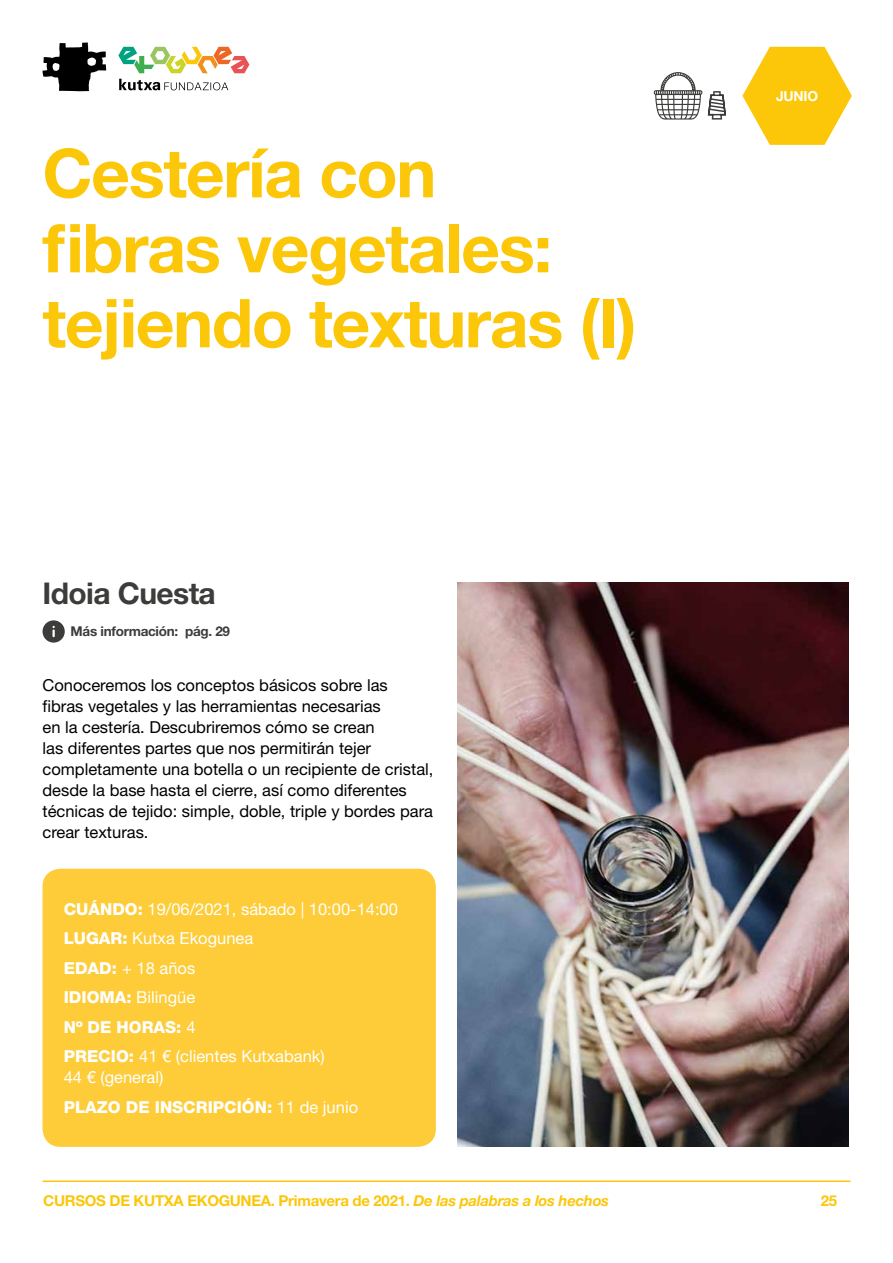
<style>
.page{position:relative;width:893px;height:1263px;background:#fff}
.page>*{position:absolute;margin:0;border:0;box-sizing:border-box;transform-origin:0 0}
.t1{font:700 67.5px/75px "Helvetica Neue LT Std";letter-spacing:-.02em;color:#fcc709}
.t2{font:700 30px "Helvetica Neue LT Std";letter-spacing:-.02em;color:#3c3c3b}
.t3{font:16.5px/21px "Helvetica Neue LT Std";color:#000}
.t4{font:16.5px/29.5px "Helvetica Neue LT Std";color:#fff}
.t5{font:700 15px "Helvetica Neue LT Std";letter-spacing:-.02em;color:#fcc709}
.t6{font:700 13.8px "Helvetica Neue LT Std";letter-spacing:-.02em;color:#fff}
.t7{font:700 13.5px "Helvetica Neue LT Std";letter-spacing:-.02em;color:#3c3c3b}
.s1{font-weight:800}
.s2{font-style:italic}
</style>
<div class="page">
<svg style="left:118px;top:47px;width:131px;height:26px"></svg>
<svg style="left:42px;top:42px;width:64px;height:49px"></svg>
<svg style="left:119px;top:79px;width:109px;height:11px"></svg>
<hr style="left:43px;top:1180px;width:807px;height:2px;background:#fcc709">
<svg style="left:742px;top:47px;width:110px;height:98px"></svg>
<div style="left:43px;top:869px;width:393px;height:278px;background:#fdcc38;border-radius:18px"></div>
<img style="left:457px;top:583px;width:392px;height:564px">
<svg style="left:654px;top:72px;width:48px;height:48px"></svg>
<svg style="left:708px;top:91px;width:18px;height:29px"></svg>
<svg style="left:43px;top:620px;width:22px;height:23px"></svg>
<h1 class="t1" style="left:43px;top:134px;width:596px">Cestería con<br>fibras vegetales: tejiendo texturas (I)</h1>
<h2 class="t2" style="left:43px;top:575px;width:175px">Idoia Cuesta</h2>
<p class="t7" style="left:71px;top:623px;width:161px">Más información: pág. 29</p>
<p class="t3" style="left:43px;top:674px;width:392px">Conoceremos los conceptos básicos sobre las<br>fibras vegetales y las herramientas necesarias<br>en la cestería. Descubriremos cómo se crean<br>las diferentes partes que nos permitirán tejer completamente una botella o un recipiente de cristal, desde la base hasta el cierre, así como diferentes técnicas de tejido: simple, doble, triple y bordes para crear texturas.</p>
<p class="t4" style="left:64px;top:894px;width:336px"><span class="s1">CUÁNDO:</span> 19/06/2021, sábado | 10:00-14:00<br><span class="s1">LUGAR:</span> Kutxa Ekogunea<br><span class="s1">EDAD:</span> + 18 años<br><span class="s1">IDIOMA:</span> Bilingüe<br><span class="s1">Nº DE HORAS:</span> 4<br><span class="s1">PRECIO:</span> 41 € (clientes Kutxabank)</p>
<p class="t4" style="left:64px;top:1062px;width:296px">44 € (general)<br><span class="s1">PLAZO DE INSCRIPCIÓN:</span> 11 de junio</p>
<p class="t6" style="left:776px;top:87px;width:43px">JUNIO</p>
<p class="t5" style="left:43px;top:1191px;width:567px">CURSOS DE KUTXA EKOGUNEA. Primavera de 2021. <span class="s2">De las palabras a los hechos</span></p>
<p class="t5" style="left:821px;top:1191px;width:18px">25</p>
</div>
